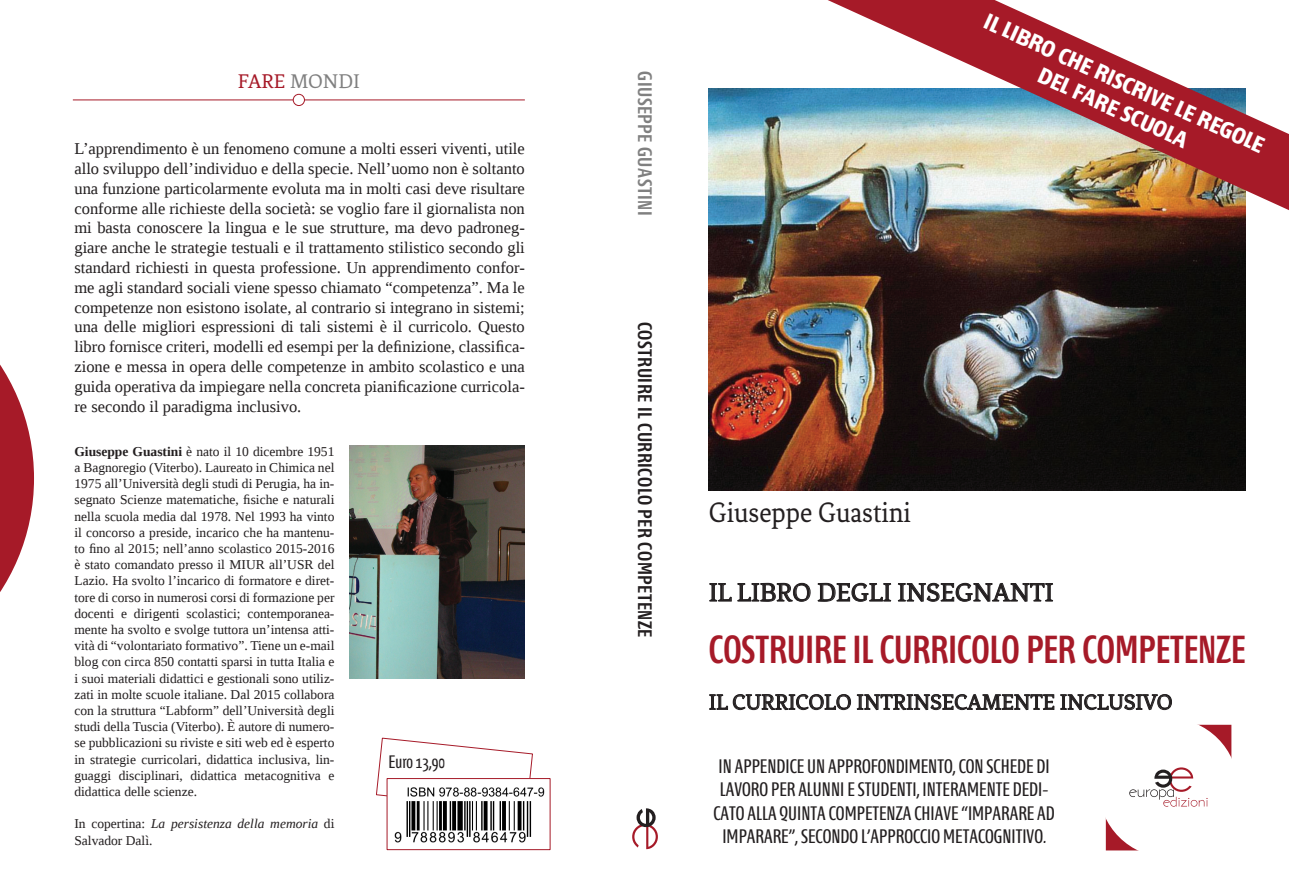
<style>
.page{position:relative;width:1289px;height:893px;background:#fff}
.page>*{position:absolute;margin:0;border:0;box-sizing:border-box;transform-origin:0 0}
.t1{font:600 39px "Fontana ND Ee Os F";color:#a61a28;scale:.9 1}
.t2{font:30px "Fenix";color:#231f20;scale:.9 1}
.t3{font:27px "Fenix";color:#231f20}
.t4{font:700 22.5px "Fontana ND Ee Os F";color:#fff}
.t5{font:22.5px "Fenix";color:#231f20}
.t6{font:21px "Fenix";letter-spacing:-.01em;color:#808080}
.t7{font:19.5px/23.4px "Fontana ND Ee Os F";color:#231f20;text-align:center}
.t8{font:600 19.5px "Fontana ND Ee Os F";letter-spacing:.025em;color:#231f20}
.t9{font:600 19.5px "Fontana ND Ee Os F";letter-spacing:.025em;color:#808080}
.t10{font:18px "Fontana ND Ee Os F";color:#231f20}
.t11{font:16.5px/19.8px "Liberation Serif";color:#231f20;text-align:justify}
.t12{font:13.5px/16.2px "Liberation Serif";color:#231f20;text-align:justify}
.s1{color:#a61a28}
.s2{font-weight:700}
.s3{font-style:italic}
</style>
<div class="page">
<div style="left:1098px;top:718px;width:140px;height:139px;border:14px solid #fff;border-radius:50%"></div>
<hr style="left:73px;top:100px;width:452px;height:1px;background:#a61a28">
<div style="left:293px;top:94px;width:11px;height:12px;background:#fff;border-radius:50%"></div>
<div style="left:293px;top:94px;width:12px;height:12px;border:1px solid #a61a28;border-radius:50%"></div>
<svg style="left:376px;top:737px;width:157px;height:60px"></svg>
<div style="left:387px;top:778px;width:163px;height:72px;background:#fff"></div>
<img style="left:394px;top:787px;width:151px;height:55px">
<div style="left:386px;top:778px;width:164px;height:72px;border:1px solid #a61a28"></div>
<svg style="left:0;top:364px;width:34px;height:228px"></svg>
<svg style="left:632px;top:808px;width:26px;height:41px"></svg>
<svg style="left:1105px;top:725px;width:127px;height:125px"></svg>
<svg style="left:709px;top:583px;width:101px;height:19px"></svg>
<svg style="left:817px;top:583px;width:74px;height:19px"></svg>
<svg style="left:897px;top:583px;width:156px;height:19px"></svg>
<svg style="left:709px;top:694px;width:463px;height:16px"></svg>
<img style="left:350px;top:445px;width:175px;height:234px">
<img style="left:708px;top:88px;width:536px;height:402px">
<img style="left:827px;top:0;width:461px;height:210px">
<p class="t6" style="left:238px;top:70px;width:123px"><span class="s1">FARE</span> MONDI</p>
<p class="t11" style="left:74px;top:139px;width:452px">L’apprendimento è un fenomeno comune a molti esseri viventi, utile allo sviluppo dell’individuo e della specie. Nell’uomo non è soltanto una funzione particolarmente evoluta ma in molti casi deve risultare conforme alle richieste della società: se voglio fare il giornalista non mi basta conoscere la lingua e le sue strutture, ma devo padroneg&shy;giare anche le strategie testuali e il trattamento stilistico secondo gli standard richiesti in questa professione. Un apprendimento confor&shy;me agli standard sociali viene spesso chiamato “competenza”. Ma le competenze non esistono isolate, al contrario si integrano in sistemi; una delle migliori espressioni di tali sistemi è il curricolo. Questo libro fornisce criteri, modelli ed esempi per la definizione, classifica&shy;zione e messa in opera delle competenze in ambito scolastico e una guida operativa da impiegare nella concreta pianificazione curricola&shy;re secondo il paradigma inclusivo.</p>
<p class="t12" style="left:74px;top:443px;width:261px"><span class="s2">Giuseppe Guastini</span> è nato il 10 dicembre 1951 a Bagnoregio (Viterbo). Laureato in Chimica nel 1975 all’Università degli studi di Perugia, ha in&shy;segnato Scienze matematiche, fisiche e naturali nella scuola media dal 1978. Nel 1993 ha vinto il concorso a preside, incarico che ha mantenu&shy;to fino al 2015; nell’anno scolastico 2015-2016 è stato comandato presso il MIUR all’USR del Lazio. Ha svolto l’incarico di formatore e diret&shy;tore di corso in numerosi corsi di formazione per docenti e dirigenti scolastici; contemporanea&shy;mente ha svolto e svolge tuttora un’intensa atti&shy;vità di “volontariato formativo”. Tiene un e-mail blog con circa 850 contatti sparsi in tutta Italia e i suoi materiali didattici e gestionali sono utiliz&shy;zati in molte scuole italiane. Dal 2015 collabora con la struttura “Labform” dell’Università degli studi della Tuscia (Viterbo). È autore di numero&shy;se pubblicazioni su riviste e siti web ed è esperto in strategie curricolari, didattica inclusiva, lin&shy;guaggi disciplinari, didattica metacognitiva e didattica delle scienze.</p>
<p class="t12" style="left:74px;top:816px;width:261px">In copertina: <span class="s3">La persistenza della memoria</span> di<br>Salvador Dalì.</p>
<p class="t10" style="left:388px;top:754px;width:58px">Euro 13,90</p>
<p class="t9" style="left:654px;top:71px;width:146px;rotate:90deg">GIUSEPPE GUASTINI</p>
<p class="t8" style="left:654px;top:322px;width:317px;rotate:90deg">COSTRUIRE IL CURRICOLO PER COMPETENZE</p>
<p class="t4" style="left:990px;top:9px;width:306px;rotate:25deg">IL LIBRO CHE RISCRIVE LE REGOLE</p>
<p class="t4" style="left:1044px;top:64px;width:163px;rotate:25deg">DEL FARE SCUOLA</p>
<p class="t2" style="left:708px;top:495px;width:226px">Giuseppe Guastini</p>
<p class="t3" style="left:708px;top:577px;width:346px">IL LIBRO DEGLI INSEGNANTI</p>
<p class="t1" style="left:708px;top:631px;width:597px">COSTRUIRE IL CURRICOLO PER COMPETENZE</p>
<p class="t5" style="left:708px;top:690px;width:465px">IL CURRICOLO INTRINSECAMENTE INCLUSIVO</p>
<p class="t7" style="left:713px;top:756px;width:343px">IN APPENDICE UN APPROFONDIMENTO, CON SCHEDE DI LAVORO PER ALUNNI E STUDENTI, INTERAMENTE DEDI-CATO ALLA QUINTA COMPETENZA CHIAVE “IMPARARE AD IMPARARE”, SECONDO L’APPROCCIO METACOGNITIVO.</p>
</div>
